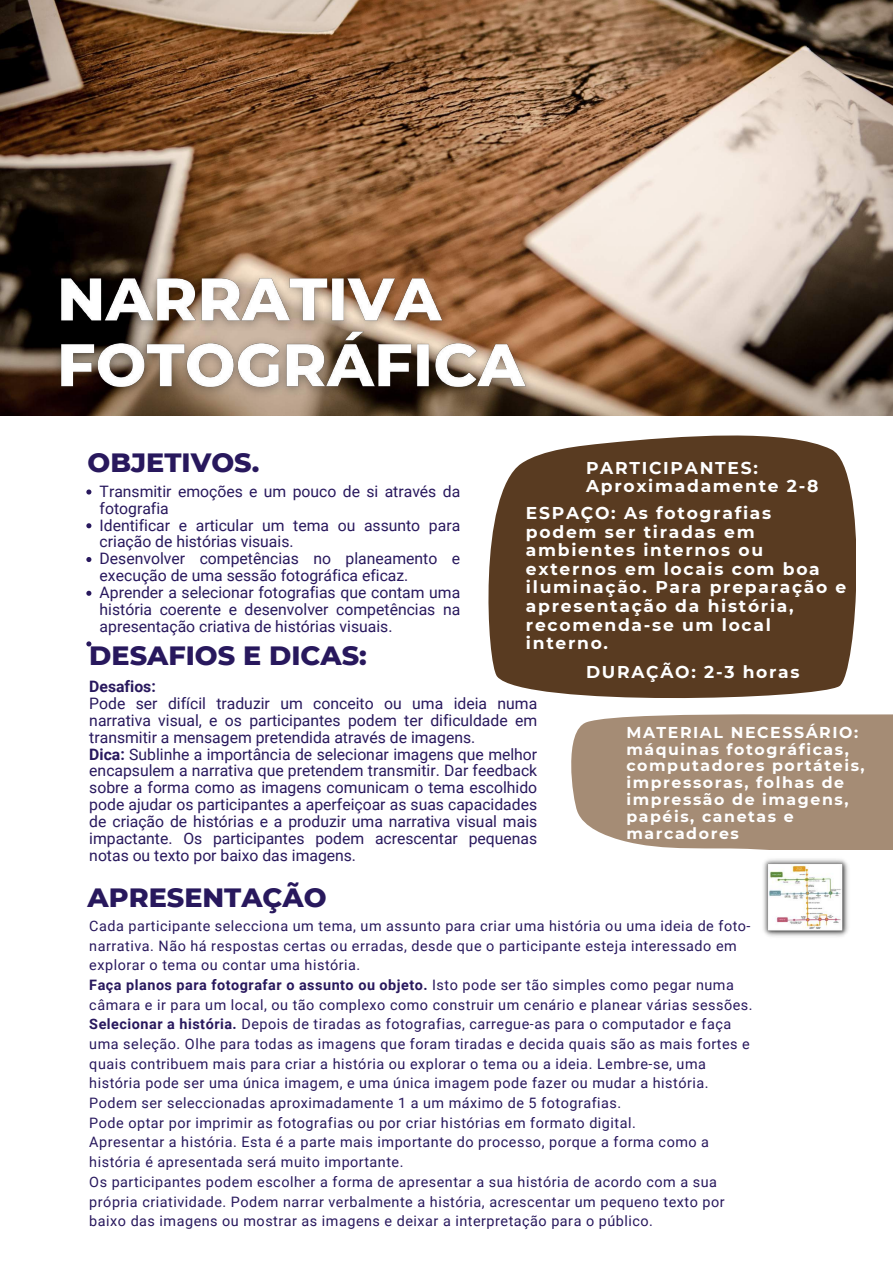
<style>
.page{position:relative;width:893px;height:1263px;background:#fff}
.page>*{position:absolute;margin:0;border:0;box-sizing:border-box;transform-origin:0 0}
.t1{font:800 27px "Montserrat";color:#28185d}
.t2{font:700 17.1px/18.6px "Montserrat";letter-spacing:.1em;color:#fff}
.t3{font:15.75px/16.9px "Roboto";color:#28185d}
.t4{font:700 15.75px/16.9px "Montserrat";letter-spacing:.1em;color:#fff}
.t5{font:700 15.75px "Roboto";color:#28185d}
.t6{font:14.4px/19.6px "Roboto";letter-spacing:.035em;color:#28185d}
.s1{font-weight:700}
</style>
<div class="page">
<img style="left:0;top:0;width:893px;height:416px">
<svg style="left:488px;top:435px;width:368px;height:263px;background:#664b33"></svg>
<div style="left:571px;top:714px;width:322px;height:135px;background:#a58c75"></div>
<img style="left:47px;top:262px;width:493px;height:142px">
<svg style="left:86px;top:489px;width:5px;height:5px"></svg>
<svg style="left:86px;top:523px;width:5px;height:5px"></svg>
<svg style="left:86px;top:557px;width:5px;height:5px"></svg>
<svg style="left:86px;top:591px;width:5px;height:5px"></svg>
<svg style="left:86px;top:641px;width:5px;height:5px"></svg>
<img style="left:763px;top:859px;width:86px;height:78px">
<h1 class="t1" style="left:88px;top:445px;width:173px">OBJETIVOS.</h1>
<p class="t2" style="left:586px;top:458px;width:234px">PARTICIPANTES:<br>Aproximadamente 2-8</p>
<p class="t2" style="left:526px;top:504px;width:322px">ESPAÇO: As fotografias<br>podem ser tiradas em ambientes internos ou externos em locais com boa iluminação. Para preparação e apresentação da história, recomenda-se um local interno.</p>
<p class="t2" style="left:586px;top:662px;width:215px">DURAÇÃO: 2-3 horas</p>
<p class="t3" style="left:100px;top:483px;width:362px">Transmitir emoções e um pouco de si através da fotografia<br>Identificar e articular um tema ou assunto para criação de histórias visuais.<br>Desenvolver competências no planeamento e execução de uma sessão fotográfica eficaz.<br>Aprender a selecionar fotografias que contam uma história coerente e desenvolver competências na apresentação criativa de histórias visuais.</p>
<h1 class="t1" style="left:89px;top:639px;width:279px">DESAFIOS E DICAS:</h1>
<p class="t5" style="left:89px;top:677px;width:68px">Desafios:</p>
<p class="t3" style="left:89px;top:695px;width:449px">Pode ser difícil traduzir um conceito ou uma ideia numa narrativa visual, e os participantes podem ter dificuldade em transmitir a mensagem pretendida através de imagens.<br><span class="s1">Dica:</span> Sublinhe a importância de selecionar imagens que melhor encapsulem a narrativa que pretendem transmitir. Dar feedback sobre a forma como as imagens comunicam o tema escolhido pode ajudar os participantes a aperfeiçoar as suas capacidades de criação de histórias e a produzir uma narrativa visual mais impactante. Os participantes podem acrescentar pequenas notas ou texto por baixo das imagens.</p>
<h1 class="t1" style="left:88px;top:881px;width:240px">APRESENTAÇÃO</h1>
<p class="t6" style="left:89px;top:916px;width:665px">Cada participante selecciona um tema, um assunto para criar uma história ou uma ideia de foto&shy;narrativa. Não há respostas certas ou erradas, desde que o participante esteja interessado em explorar o tema ou contar uma história.<br><span class="s1">Faça planos para fotografar o assunto ou objeto.</span> Isto pode ser tão simples como pegar numa câmara e ir para um local, ou tão complexo como construir um cenário e planear várias sessões.<br><span class="s1">Selecionar a história.</span> Depois de tiradas as fotografias, carregue-as para o computador e faça uma seleção. Olhe para todas as imagens que foram tiradas e decida quais são as mais fortes e quais contribuem mais para criar a história ou explorar o tema ou a ideia. Lembre-se, uma história pode ser uma única imagem, e uma única imagem pode fazer ou mudar a história.<br>Podem ser seleccionadas aproximadamente 1 a um máximo de 5 fotografias.<br>Pode optar por imprimir as fotografias ou por criar histórias em formato digital.<br>Apresentar a história. Esta é a parte mais importante do processo, porque a forma como a história é apresentada será muito importante.<br>Os participantes podem escolher a forma de apresentar a sua história de acordo com a sua própria criatividade. Podem narrar verbalmente a história, acrescentar um pequeno texto por baixo das imagens ou mostrar as imagens e deixar a interpretação para o público.</p>
<p class="t4" style="left:626px;top:723px;width:240px">MATERIAL NECESSÁRIO: máquinas fotográficas, computadores portáteis, impressoras, folhas de impressão de imagens, papéis, canetas e marcadores</p>
</div>
